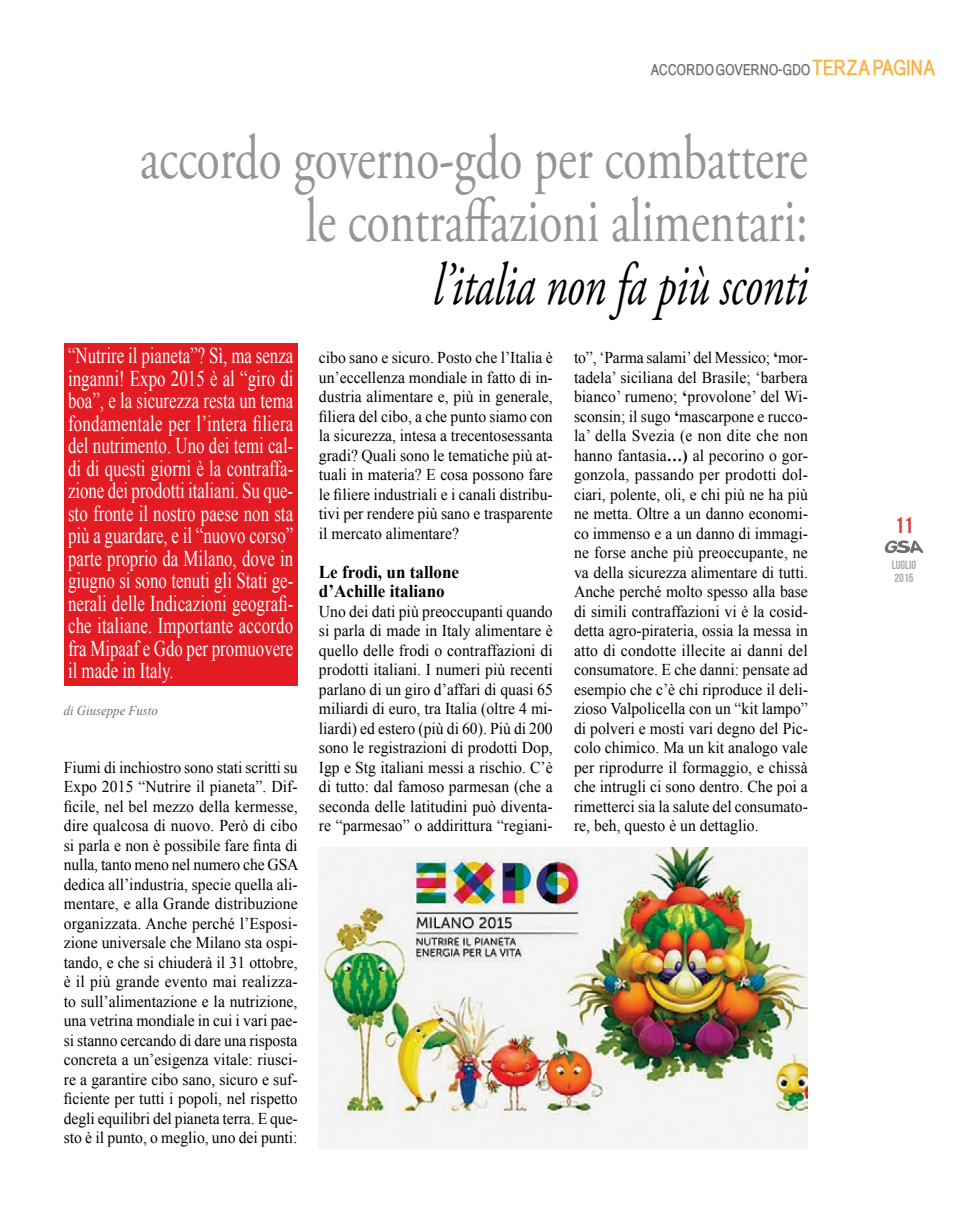
<style>
.page{position:relative;width:978px;height:1212px;background:#fff}
.page>*{position:absolute;margin:0;border:0;box-sizing:border-box;transform-origin:0 0}
.t1{font:63px/63px "Adobe Garamond Pro";color:#939598;text-align:right;scale:.75 1}
.t2{font:italic 60px "Adobe Garamond Pro";letter-spacing:-.01em;color:#000;scale:.73 1}
.t3{font:22.5px/22.5px "Times New Roman";color:#fff;text-align:justify;scale:.75 1}
.t4{font:22.5px "Bebas Neue";color:#dc3d3c}
.t5{font:700 18px/19.5px "Times New Roman";color:#000;scale:.95 1}
.t6{font:16.5px/19.5px "Times New Roman";color:#000;text-align:justify;scale:.95 1}
.t7{font:700 15px "Babel Sans";color:#6d6e71}
.t8{font:italic 13.5px "Times New Roman";color:#6d6e71;scale:.95 1}
.t9{font:12px/13.5px "Bebas Neue";color:#a7a9ac}
.s1{font-size:21px;color:#fbb040}
.s2{font-weight:700}
</style>
<div class="page">
<svg style="left:885px;top:540px;width:38px;height:13px"></svg>
<div style="left:64px;top:343px;width:234px;height:343px;background:#e31b23"></div>
<img style="left:319px;top:847px;width:489px;height:301px">
<p class="t7" style="left:651px;top:62px;width:286px">ACCORDO GOVERNO-GDO <span class="s1">TERZA PAGINA</span></p>
<h1 class="t1" style="left:140px;top:128px;width:892px">accordo governo-gdo per combattere le contraffazioni alimentari:</h1>
<h2 class="t2" style="left:433px;top:248px;width:516px">l’italia non fa più sconti</h2>
<p class="t3" style="left:68px;top:344px;width:302px">“Nutrire il pianeta”? Sì, ma senza inganni! Expo 2015 è al “giro di boa”, e la sicurezza resta un tema fondamentale per l’intera filiera del nutrimento. Uno dei temi cal&shy;di di questi giorni è la contraffa&shy;zione dei prodotti italiani. Su que&shy;sto fronte il nostro paese non sta più a guardare, e il “nuovo corso” parte proprio da Milano, dove in giugno si sono tenuti gli Stati ge&shy;nerali delle Indicazioni geografi&shy;che italiane. Importante accordo fra Mipaaf e Gdo per promuovere il made in Italy.</p>
<p class="t8" style="left:64px;top:701px;width:100px">di Giuseppe Fusto</p>
<p class="t6" style="left:319px;top:347px;width:248px">cibo sano e sicuro. Posto che l’Italia è un’eccellenza mondiale in fatto di in&shy;dustria alimentare e, più in generale, filiera del cibo, a che punto siamo con la sicurezza, intesa a trecentosessanta gradi? Quali sono le tematiche più at&shy;tuali in materia? E cosa possono fare le filiere industriali e i canali distribu&shy;tivi per rendere più sano e trasparente il mercato alimentare?</p>
<p class="t5" style="left:319px;top:561px;width:149px">Le frodi, un tallone d’Achille italiano</p>
<p class="t6" style="left:319px;top:601px;width:248px">Uno dei dati più preoccupanti quando si parla di made in Italy alimentare è quello delle frodi o contraffazioni di prodotti italiani. I numeri più recenti parlano di un giro d’affari di quasi 65 miliardi di euro, tra Italia (oltre 4 mi&shy;liardi) ed estero (più di 60). Più di 200 sono le registrazioni di prodotti Dop, Igp e Stg italiani messi a rischio. C’è di tutto: dal famoso parmesan (che a seconda delle latitudini può diventa&shy;re “parmesao” o addirittura “regiani-</p>
<p class="t6" style="left:574px;top:347px;width:248px">to”, ‘Parma salami’ del Messico; <span class="s2">‘</span>mor&shy;tadela’ siciliana del Brasile; ‘barbera bianco’ rumeno; <span class="s2">‘</span>provolone’ del Wi&shy;sconsin; il sugo <span class="s2">‘</span>mascarpone e rucco&shy;la’ della Svezia (e non dite che non hanno fantasia<span class="s2">…)</span> al pecorino o gor&shy;gonzola, passando per prodotti dol&shy;ciari, polente, oli, e chi più ne ha più ne metta. Oltre a un danno economi&shy;co immenso e a un danno di immagi&shy;ne forse anche più preoccupante, ne va della sicurezza alimentare di tutti.<br>Anche perché molto spesso alla base di simili contraffazioni vi è la cosid&shy;detta agro-pirateria, ossia la messa in atto di condotte illecite ai danni del consumatore. E che danni: pensate ad esempio che c’è chi riproduce il deli&shy;zioso Valpolicella con un “kit lampo” di polveri e mosti vari degno del Pic&shy;colo chimico. Ma un kit analogo vale per riprodurre il formaggio, e chissà che intrugli ci sono dentro. Che poi a rimetterci sia la salute del consumato&shy;re, beh, questo è un dettaglio.</p>
<p class="t6" style="left:64px;top:757px;width:249px">Fiumi di inchiostro sono stati scritti su Expo 2015 “Nutrire il pianeta”. Dif&shy;ficile, nel bel mezzo della kermesse, dire qualcosa di nuovo. Però di cibo si parla e non è possibile fare finta di nulla, tanto meno nel numero che GSA dedica all’industria, specie quella ali&shy;mentare, e alla Grande distribuzione organizzata. Anche perché l’Esposi&shy;zione universale che Milano sta ospi&shy;tando, e che si chiuderà il 31 ottobre, è il più grande evento mai realizza&shy;to sull’alimentazione e la nutrizione, una vetrina mondiale in cui i vari pae&shy;si stanno cercando di dare una risposta concreta a un’esigenza vitale: riusci&shy;re a garantire cibo sano, sicuro e suf&shy;ficiente per tutti i popoli, nel rispetto degli equilibri del pianeta terra. E que&shy;sto è il punto, o meglio, uno dei punti:</p>
<h3 class="t4" style="left:895px;top:512px;width:19px">11</h3>
<p class="t9" style="left:892px;top:557px;width:26px">LUGLIO<br>2015</p>
</div>
